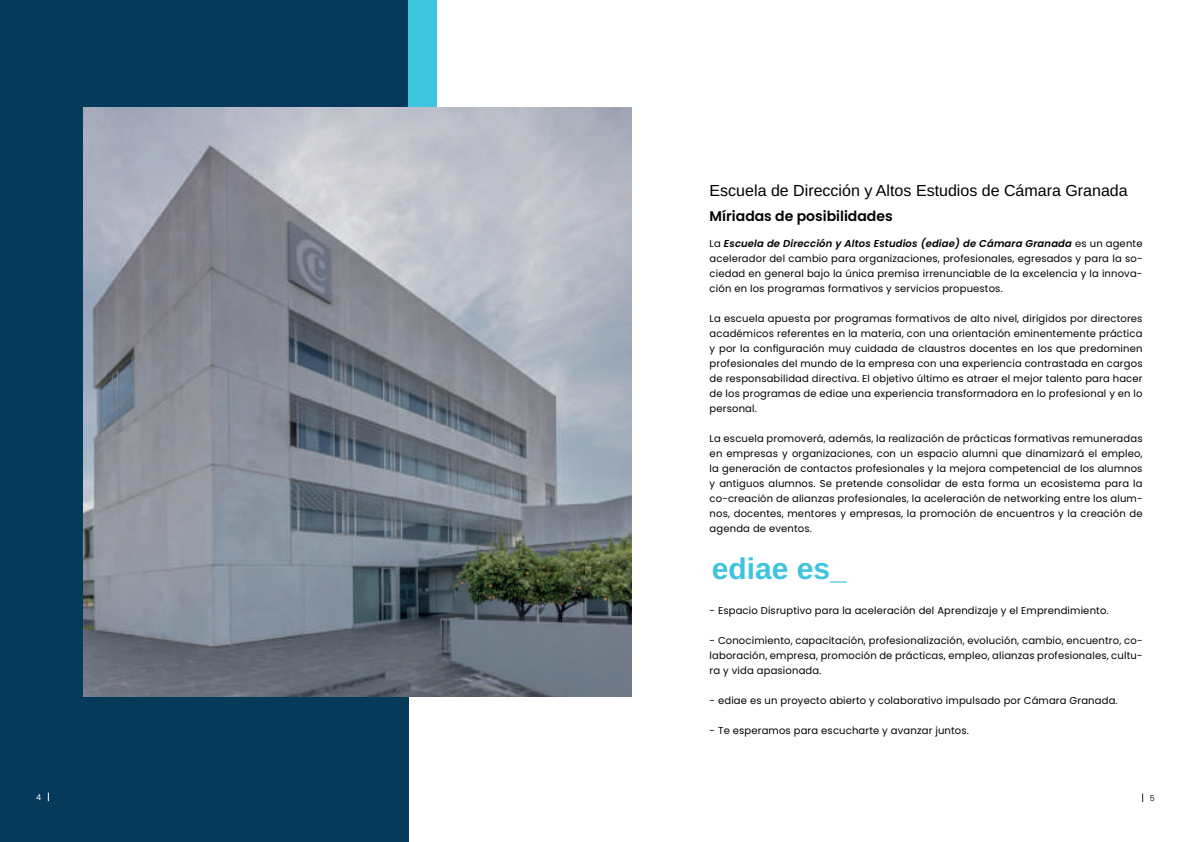
<style>
.page{position:relative;width:1191px;height:842px;background:#fff}
.page>*{position:absolute;margin:0;border:0;box-sizing:border-box;transform-origin:0 0}
.t1{font:30px "Arimo";color:#3fc4e0}
.t2{font:16px "Arimo";color:#000001}
.t3{font:600 14px "Poppins";color:#000001}
.t4{font:10px/15px "Poppins";letter-spacing:.015em;color:#000001;text-align:justify}
.t5{font:8px "Poppins";color:#fff}
.t6{font:8px "Poppins";color:#231f20}
.s1{font-weight:600;font-style:italic}
</style>
<div class="page">
<div style="left:0;top:0;width:408px;height:842px;background:#053a5b"></div>
<div style="left:408px;top:0;width:29px;height:483px;background:#3fc4e0"></div>
<img style="left:83px;top:108px;width:548px;height:589px">
<h2 class="t2" style="left:709px;top:179px;width:419px">Escuela de Dirección y Altos Estudios de Cámara Granada</h2>
<h3 class="t3" style="left:709px;top:208px;width:184px">Míriadas de posibilidades</h3>
<p class="t4" style="left:709px;top:236px;width:434px">La <span class="s1">Escuela de Dirección y Altos Estudios (ediae) de Cámara Granada</span> es un agente acelerador del cambio para organizaciones, profesionales, egresados y para la so&shy;ciedad en general bajo la única premisa irrenunciable de la excelencia y la innova&shy;ción en los programas formativos y servicios propuestos.</p>
<p class="t4" style="left:709px;top:311px;width:434px">La escuela apuesta por programas formativos de alto nivel, dirigidos por directores académicos referentes en la materia, con una orientación eminentemente práctica y por la configuración muy cuidada de claustros docentes en los que predominen profesionales del mundo de la empresa con una experiencia contrastada en cargos de responsabilidad directiva. El objetivo último es atraer el mejor talento para hacer de los programas de ediae una experiencia transformadora en lo profesional y en lo personal.</p>
<p class="t4" style="left:709px;top:431px;width:434px">La escuela promoverá, además, la realización de prácticas formativas remuneradas en empresas y organizaciones, con un espacio alumni que dinamizará el empleo, la generación de contactos profesionales y la mejora competencial de los alumnos y antiguos alumnos. Se pretende consolidar de esta forma un ecosistema para la co-creación de alianzas profesionales, la aceleración de networking entre los alum&shy;nos, docentes, mentores y empresas, la promoción de encuentros y la creación de agenda de eventos.</p>
<h1 class="t1" style="left:711px;top:548px;width:137px">ediae es_</h1>
<p class="t4" style="left:709px;top:603px;width:400px">- Espacio Disruptivo para la aceleración del Aprendizaje y el Emprendimiento.</p>
<p class="t4" style="left:709px;top:633px;width:434px">- Conocimiento, capacitación, profesionalización, evolución, cambio, encuentro, co&shy;laboración, empresa, promoción de prácticas, empleo, alianzas profesionales, cultu&shy;ra y vida apasionada.</p>
<p class="t4" style="left:709px;top:693px;width:409px">- ediae es un proyecto abierto y colaborativo impulsado por Cámara Granada.</p>
<p class="t4" style="left:709px;top:723px;width:261px">- Te esperamos para escucharte y avanzar juntos.</p>
<p class="t5" style="left:36px;top:793px;width:7px">4</p>
<p class="t6" style="left:1149px;top:793px;width:7px">5</p>
</div>
